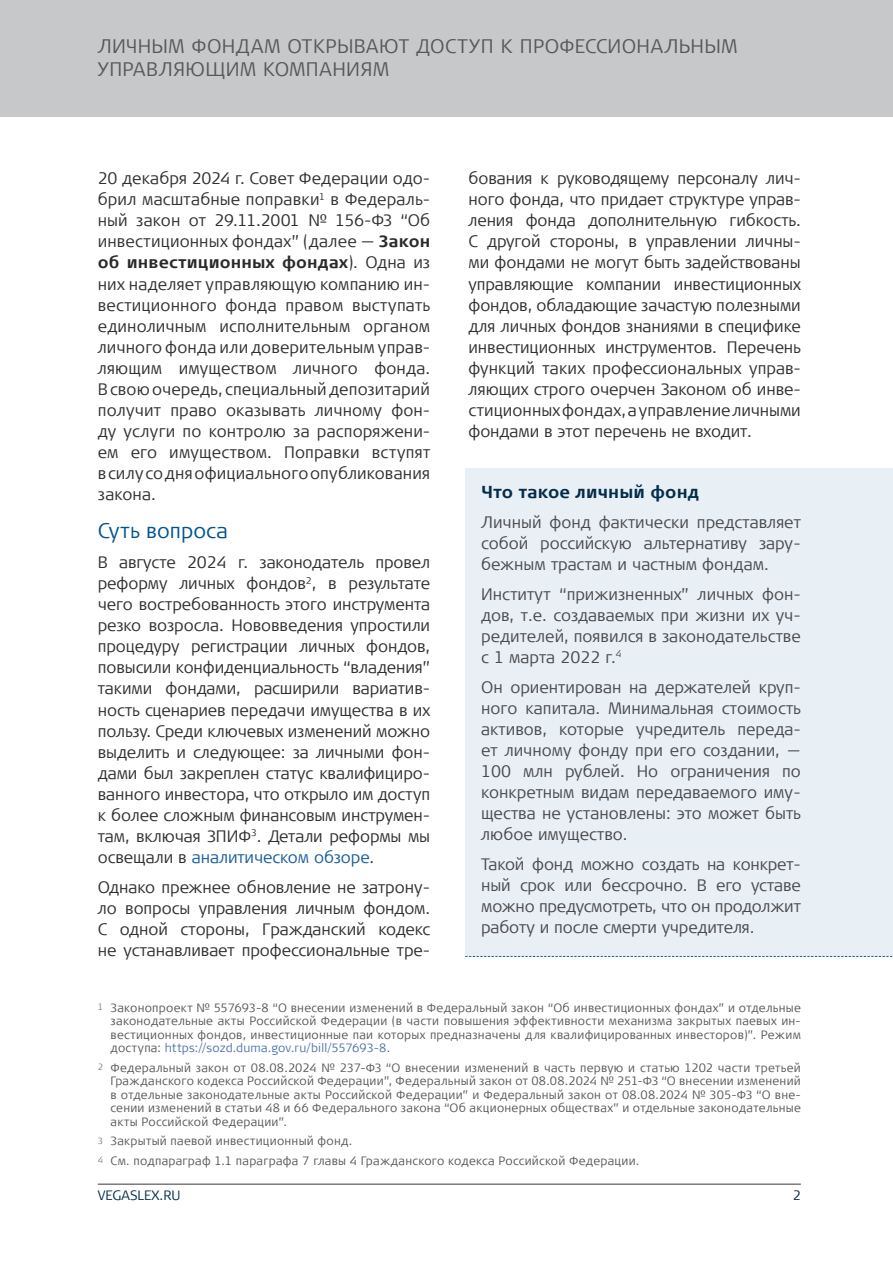
<style>
.page{position:relative;width:893px;height:1263px;background:#fff}
.page>*{position:absolute;margin:0;border:0;box-sizing:border-box;transform-origin:0 0}
.t1{font:300 21px "Signa Offc Pro";letter-spacing:.005em;color:#01548f}
.t2{font:300 19.5px/23.4px "Signa Offc Pro";letter-spacing:.02em;color:#57585a}
.t3{font:700 17.25px "Signa Offc Pro";letter-spacing:.005em;color:#032d49}
.t4{font:300 16.5px/21.1px "Signa Offc Pro";letter-spacing:-.005em;color:#312f30;text-align:justify}
.t5{font:300 16.5px/21px "Signa Offc Pro";color:#494a4b;text-align:justify}
.t6{font:300 13.5px "Signa Offc Pro";color:#032d49}
.t7{font:300 12px/13.5px "Signa Offc Pro";letter-spacing:.02em;color:#57585a;text-align:justify}
.t8{font:300 9px "Signa Offc Pro";color:#808285}
.s1{font-weight:700;color:#2b292a}
.s2{color:#175d9e}
.s3{color:#4d72ac}
</style>
<div class="page">
<div style="left:0;top:0;width:893px;height:117px;background:#c7c8ca"></div>
<hr style="left:98px;top:1183px;width:703px;height:2px;background:#797d7f">
<div style="left:465px;top:468px;width:428px;height:489px;background:#e8eff5"></div>
<svg style="left:465px;top:956px;width:428px;height:1px"></svg>
<p class="t2" style="left:98px;top:33px;width:641px">ЛИЧНЫМ ФОНДАМ ОТКРЫВАЮТ ДОСТУП К ПРОФЕССИОНАЛЬНЫМ<br>УПРАВЛЯЮЩИМ КОМПАНИЯМ</p>
<p class="t4" style="left:98px;top:167px;width:334px">20 декабря 2024 г. Совет Федерации одо&shy;брил масштабные поправки<sup>1</sup> в Федераль&shy;ный закон от 29.11.2001 № 156-ФЗ “Об инвестиционных фондах” (далее — <span class="s1">Закон об инвестиционных фондах</span>). Одна из них наделяет управляющую компанию ин&shy;вестиционного фонда правом выступать единоличным исполнительным органом личного фонда или доверительным управ&shy;ляющим имуществом личного фонда.<br>В свою очередь, специальный депозитарий получит право оказывать личному фон&shy;ду услуги по контролю за распоряжени&shy;ем его имуществом. Поправки вступят в силу со дня официального опубликования закона.</p>
<p class="t1" style="left:98px;top:516px;width:132px">Суть вопроса</p>
<p class="t4" style="left:98px;top:551px;width:334px">В августе 2024 г. законодатель провел реформу личных фондов<sup>2</sup>, в результате чего востребованность этого инструмента резко возросла. Нововведения упростили процедуру регистрации личных фондов, повысили конфиденциальность “владения” такими фондами, расширили вариатив&shy;ность сценариев передачи имущества в их пользу. Среди ключевых изменений можно выделить и следующее: за личными фон&shy;дами был закреплен статус квалифициро&shy;ванного инвестора, что открыло им доступ к более сложным финансовым инструмен&shy;там, включая ЗПИФ<sup>3</sup>. Детали реформы мы освещали в <span class="s2">аналитическом обзоре</span>.</p>
<p class="t4" style="left:98px;top:876px;width:334px">Однако прежнее обновление не затрону&shy;ло вопросы управления личным фондом.<br>С одной стороны, Гражданский кодекс не устанавливает профессиональные тре-</p>
<p class="t4" style="left:468px;top:167px;width:334px">бования к руководящему персоналу лич&shy;ного фонда, что придает структуре управ&shy;ления фонда дополнительную гибкость.<br>С другой стороны, в управлении личны&shy;ми фондами не могут быть задействованы управляющие компании инвестиционных фондов, обладающие зачастую полезными для личных фондов знаниями в специфике инвестиционных инструментов. Перечень функций таких профессиональных управ&shy;ляющих строго очерчен Законом об инве&shy;стиционных фондах, а управление личными фондами в этот перечень не входит.</p>
<p class="t3" style="left:481px;top:480px;width:219px">Что такое личный фонд</p>
<p class="t5" style="left:481px;top:511px;width:321px">Личный фонд фактически представляет собой российскую альтернативу зару&shy;бежным трастам и частным фондам.</p>
<p class="t5" style="left:481px;top:583px;width:321px">Институт “прижизненных” личных фон&shy;дов, т.е. создаваемых при жизни их уч&shy;редителей, появился в законодательстве с 1 марта 2022 г.<sup>4</sup></p>
<p class="t5" style="left:481px;top:675px;width:321px">Он ориентирован на держателей круп&shy;ного капитала. Минимальная стоимость активов, которые учредитель переда&shy;ет личному фонду при его создании, — 100 млн рублей. Но ограничения по конкретным видам передаваемого иму&shy;щества не установлены: это может быть любое имущество.</p>
<p class="t5" style="left:481px;top:853px;width:321px">Такой фонд можно создать на конкрет&shy;ный срок или бессрочно. В его уставе можно предусмотреть, что он продолжит работу и после смерти учредителя.</p>
<p class="t8" style="left:98px;top:1001px;width:7px">1</p>
<p class="t8" style="left:98px;top:1061px;width:7px">2</p>
<p class="t8" style="left:98px;top:1134px;width:7px">3</p>
<p class="t8" style="left:98px;top:1154px;width:7px">4</p>
<p class="t7" style="left:111px;top:1000px;width:692px">Законопроект № 557693-8 “О внесении изменений в Федеральный закон “Об инвестиционных фондах” и отдельные законодательные акты Российской Федерации (в части повышения эффективности механизма закрытых паевых ин&shy;вестиционных фондов, инвестиционные паи которых предназначены для квалифицированных инвесторов)”. Режим доступа: <span class="s3">https://sozd.duma.gov.ru/bill/557693-8</span>.</p>
<p class="t7" style="left:111px;top:1060px;width:692px">Федеральный закон от 08.08.2024 № 237-ФЗ “О внесении изменений в часть первую и статью 1202 части третьей Гражданского кодекса Российской Федерации”, Федеральный закон от 08.08.2024 № 251-ФЗ “О внесении изменений в отдельные законодательные акты Российской Федерации” и Федеральный закон от 08.08.2024 № 305-ФЗ “О вне&shy;сении изменений в статьи 48 и 66 Федерального закона “Об акционерных обществах” и отдельные законодательные акты Российской Федерации”.</p>
<p class="t7" style="left:111px;top:1133px;width:243px">Закрытый паевой инвестиционный фонд.</p>
<p class="t7" style="left:111px;top:1153px;width:530px">См. подпараграф 1.1 параграфа 7 главы 4 Гражданского кодекса Российской Федерации.</p>
<p class="t6" style="left:98px;top:1186px;width:84px">VEGASLEX.RU</p>
<p class="t6" style="left:793px;top:1185px;width:10px">2</p>
</div>
